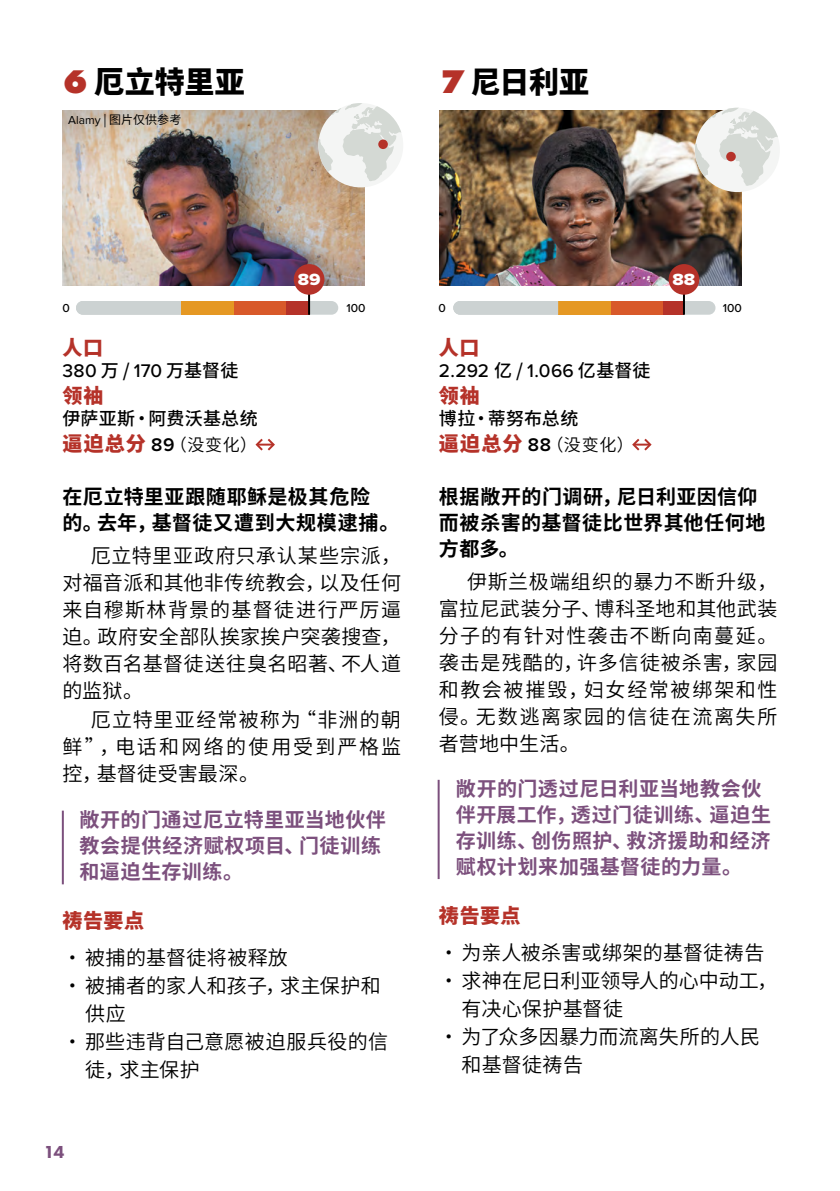
<style>
.page{position:relative;width:840px;height:1191px;background:#fff}
.page>*{position:absolute;margin:0;border:0;box-sizing:border-box;transform-origin:0 0}
.t1{font:800 30px "Source Han Sans SC";letter-spacing:-.005em;color:#000}
.t2{font:20px/27px "Source Han Sans SC";letter-spacing:.02em;color:#000;text-align:justify}
.t3{font:700 20px/26px "Source Han Sans SC";letter-spacing:.025em;color:#7c507d}
.t4{font:700 20px/26px "Source Han Sans SC";letter-spacing:.03em;color:#000}
.t5{font:20px/28px "Source Han Sans SC";color:#000}
.t6{font:800 20px "Source Han Sans SC";letter-spacing:.025em;color:#b53229}
.t7{font:500 19px "Proxima Nova";letter-spacing:.01em;color:#000}
.t8{font:500 18px "Source Han Sans SC";letter-spacing:.015em;color:#000}
.t9{font:800 18px "Futura PT";color:#7c507d}
.t10{font:17px "Source Han Sans SC";letter-spacing:.04em;color:#000}
.t11{font:16.8px "Proxima Nova Wide Extrabld";color:#fff}
.t12{font:12px "Source Han Sans SC";color:#000}
.t13{font:500 12px "Proxima Nova";color:#000}
.s1{font-family:"Futura PT";font-size:34px;color:#b53229}
.s2{font-family:"Proxima Nova"}
.s3{font-family:"Source Han Sans SC";font-size:18px}
.s4{font-weight:800;font-size:20px;color:#b53229}
.s5{font-family:"Proxima Nova";font-weight:600;font-size:19px}
</style>
<div class="page">
<div style="left:453px;top:301px;width:262px;height:14px;background:#ccd2d2;border-radius:7px"></div>
<div style="left:558px;top:301px;width:125px;height:14px;background:#b53229"></div>
<div style="left:610px;top:301px;width:52px;height:14px;background:#d8592a"></div>
<div style="left:558px;top:301px;width:52px;height:14px;background:#e59823"></div>
<div style="left:76px;top:301px;width:262px;height:14px;background:#ccd2d2;border-radius:7px"></div>
<div style="left:181px;top:301px;width:128px;height:14px;background:#b53229"></div>
<div style="left:233px;top:301px;width:53px;height:14px;background:#d8592a"></div>
<div style="left:181px;top:301px;width:52px;height:14px;background:#e59823"></div>
<img style="left:62px;top:111px;width:302px;height:174px">
<div style="left:318px;top:103px;width:85px;height:84px;background:#f4f5f4;border-radius:50%"></div>
<svg style="left:318px;top:103px;width:83px;height:78px"></svg>
<div style="left:378px;top:139px;width:9px;height:10px;background:#b53229;border-radius:50%"></div>
<img style="left:439px;top:111px;width:302px;height:174px">
<hr style="left:308px;top:288px;width:2px;height:27px;background:#000">
<hr style="left:682px;top:288px;width:2px;height:27px;background:#000">
<div style="left:293px;top:264px;width:31px;height:31px;background:#b53229;border-radius:50%"></div>
<div style="left:668px;top:264px;width:31px;height:31px;background:#b53229;border-radius:50%"></div>
<div style="left:694px;top:108px;width:85px;height:84px;background:#f4f5f4;border-radius:50%"></div>
<svg style="left:694px;top:108px;width:83px;height:78px"></svg>
<svg style="left:725px;top:152px;width:10px;height:9px"></svg>
<hr style="left:62px;top:810px;width:2px;height:74px;background:#7c507d">
<hr style="left:437px;top:780px;width:2px;height:99px;background:#7c507d">
<svg style="left:255px;top:438px;width:20px;height:13px"></svg>
<svg style="left:632px;top:438px;width:20px;height:13px"></svg>
<h1 class="t1" style="left:64px;top:65px;width:182px"><span class="s1">6</span> 厄立特里亚</h1>
<h1 class="t1" style="left:440px;top:65px;width:150px"><span class="s1">7</span> 尼日利亚</h1>
<p class="t12" style="left:68px;top:113px;width:115px"><span class="s2">Alamy</span> | 图片仅供参考</p>
<p class="t11" style="left:297px;top:267px;width:24px">89</p>
<p class="t11" style="left:672px;top:267px;width:24px">88</p>
<p class="t13" style="left:63px;top:299px;width:9px">0</p>
<p class="t13" style="left:346px;top:299px;width:21px">100</p>
<p class="t13" style="left:438px;top:299px;width:9px">0</p>
<p class="t13" style="left:722px;top:299px;width:21px">100</p>
<p class="t6" style="left:62px;top:336px;width:42px">人口</p>
<p class="t7" style="left:62px;top:357px;width:177px">380 <span class="s3">万 /</span> 170 <span class="s3">万基督徒</span></p>
<p class="t6" style="left:62px;top:385px;width:42px">领袖</p>
<p class="t8" style="left:62px;top:408px;width:197px">伊萨亚斯·阿费沃基总统</p>
<p class="t10" style="left:62px;top:435px;width:196px"><span class="s4">逼迫总分</span> <span class="s5">89</span>（没变化）</p>
<p class="t4" style="left:62px;top:484px;width:338px">在厄立特里亚跟随耶稣是极其危险<br>的。去年，基督徒又遭到大规模逮捕。</p>
<p class="t2" style="left:62px;top:542px;width:340px;text-indent:28px">厄立特里亚政府只承认某些宗派，对福音派和其他非传统教会，以及任何来自穆斯林背景的基督徒进行严厉逼迫。政府安全部队挨家挨户突袭搜查，将数百名基督徒送往臭名昭著、不人道的监狱。</p>
<p class="t2" style="left:62px;top:707px;width:340px;text-indent:28px">厄立特里亚经常被称为“非洲的朝鲜”，电话和网络的使用受到严格监控，基督徒受害最深。</p>
<p class="t3" style="left:79px;top:807px;width:308px">敞开的门通过厄立特里亚当地伙伴教会提供经济赋权项目、门徒训练和逼迫生存训练。</p>
<p class="t6" style="left:62px;top:909px;width:83px">祷告要点</p>
<p class="t2" style="left:62px;top:944px;width:227px">•被捕的基督徒将被释放</p>
<p class="t2" style="left:85px;top:971px;width:297px;line-height:28px;text-indent:-23px">•被捕者的家人和孩子，求主保护和供应</p>
<p class="t2" style="left:85px;top:1027px;width:304px;line-height:28px;text-indent:-23px">•那些违背自己意愿被迫服兵役的信徒，求主保护</p>
<p class="t9" style="left:44px;top:1140px;width:22px">14</p>
<p class="t6" style="left:438px;top:336px;width:42px">人口</p>
<p class="t7" style="left:438px;top:357px;width:213px">2.292 <span class="s3">亿 /</span> 1.066 <span class="s3">亿基督徒</span></p>
<p class="t6" style="left:438px;top:385px;width:42px">领袖</p>
<p class="t8" style="left:438px;top:408px;width:141px">博拉·蒂努布总统</p>
<p class="t10" style="left:438px;top:435px;width:196px"><span class="s4">逼迫总分</span> <span class="s5">88</span>（没变化）</p>
<p class="t4" style="left:438px;top:484px;width:328px">根据敞开的门调研，尼日利亚因信仰而被杀害的基督徒比世界其他任何地方都多。</p>
<p class="t2" style="left:438px;top:568px;width:340px;text-indent:28px">伊斯兰极端组织的暴力不断升级，富拉尼武装分子、博科圣地和其他武装分子的有针对性袭击不断向南蔓延。袭击是残酷的，许多信徒被杀害，家园和教会被摧毁，妇女经常被绑架和性侵。无数逃离家园的信徒在流离失所者营地中生活。</p>
<p class="t3" style="left:455px;top:776px;width:316px">敞开的门透过尼日利亚当地教会伙伴开展工作，透过门徒训练、逼迫生存训练、创伤照护、救济援助和经济赋权计划来加强基督徒的力量。</p>
<p class="t6" style="left:438px;top:904px;width:83px">祷告要点</p>
<p class="t2" style="left:438px;top:939px;width:327px">•为亲人被杀害或绑架的基督徒祷告</p>
<p class="t5" style="left:461px;top:966px;width:317px;text-indent:-23px">•求神在尼日利亚领导人的心中动工，有决心保护基督徒</p>
<p class="t2" style="left:461px;top:1022px;width:300px;line-height:28px;text-indent:-23px">•为了众多因暴力而流离失所的人民和基督徒祷告</p>
</div>
